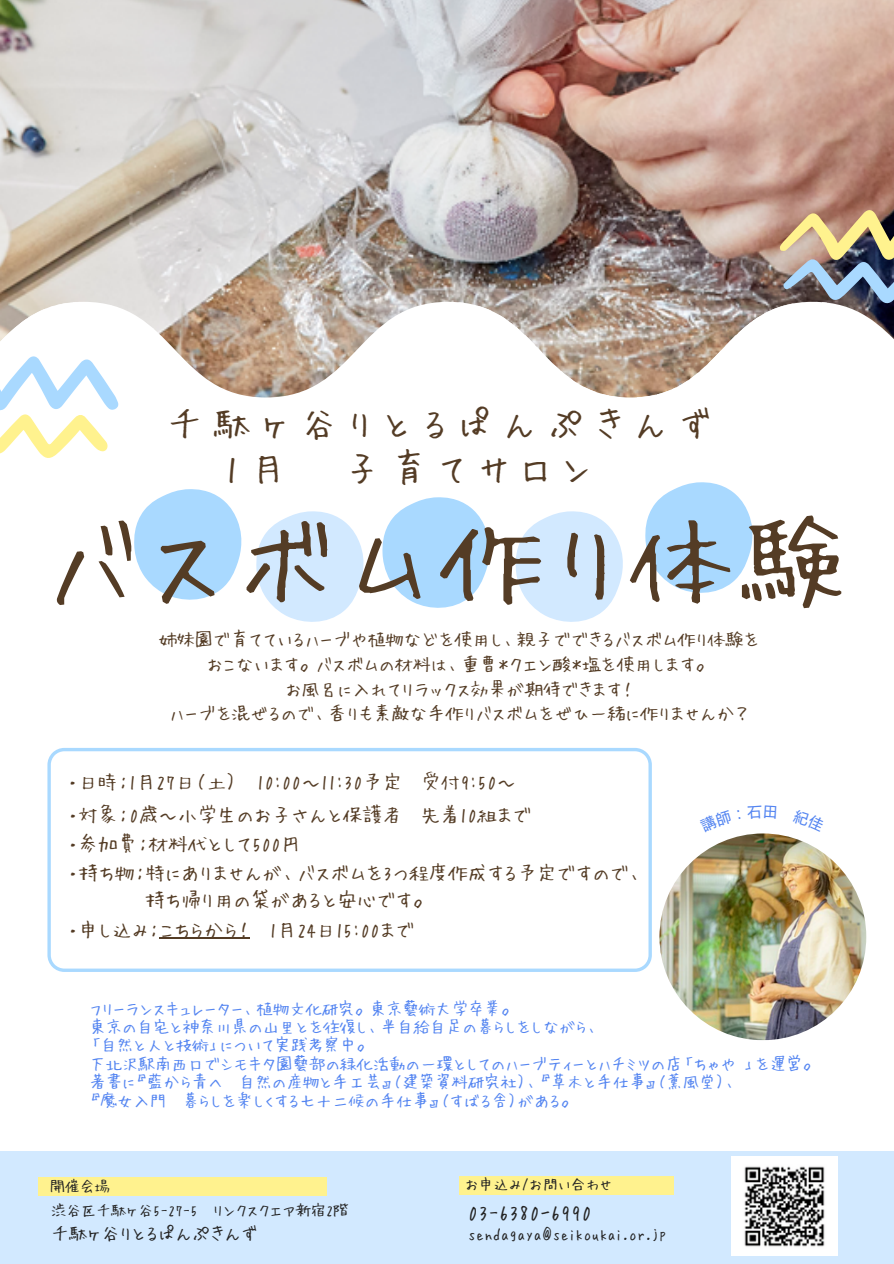
<style>
.page{position:relative;width:894px;height:1264px;background:#fff}
.page>*{position:absolute;margin:0;border:0;box-sizing:border-box;transform-origin:0 0}
.t1{font:103.35px "Hui Font P";letter-spacing:.08em;color:#543c25}
.t2{font:36px "Hui Font P";letter-spacing:.305em;color:#543c25}
.t3{font:21px "Hui Font P";color:#242424}
.t4{font:19.5px "Hui Font P";color:#543c25}
.t5{font:18px "Hui Font P";color:#543c25}
.t6{font:18px "Hui Font P";color:#242424}
.t7{font:16.5px "Hui Font P";color:#242424}
.t8{font:16.35px "Hui Font P";color:#5485f1}
.t9{font:15px "Hui Font P";color:#242424}
</style>
<div class="page">
<div style="left:0;top:1151px;width:893px;height:112px;background:#d2e9ff"></div>
<div style="left:731px;top:1156px;width:106px;height:99px;background:#fff"></div>
<div style="left:39px;top:1177px;width:287px;height:19px;background:#fff28e"></div>
<div style="left:459px;top:1175px;width:214px;height:19px;background:#fff28e"></div>
<img style="left:0;top:0;width:893px;height:302px">
<svg style="left:0;top:302px;width:893px;height:96px"></svg>
<svg style="left:256px;top:511px;width:108px;height:111px"></svg>
<svg style="left:382px;top:497px;width:108px;height:111px"></svg>
<svg style="left:515px;top:511px;width:108px;height:111px"></svg>
<svg style="left:645px;top:482px;width:108px;height:111px"></svg>
<svg style="left:47px;top:748px;width:604px;height:223px"></svg>
<svg style="left:134px;top:489px;width:108px;height:111px"></svg>
<img style="left:659px;top:833px;width:207px;height:207px;border-radius:50%">
<svg style="left:0;top:355px;width:119px;height:103px"></svg>
<img style="left:779px;top:205px;width:114px;height:105px">
<img style="left:744px;top:1166px;width:81px;height:81px">
<hr style="left:160px;top:937px;width:90px;height:1px;background:#543c25">
<p class="t2" style="left:167px;top:404px;width:547px">千駄ヶ谷りとるぱんぷきんず</p>
<p class="t2" style="left:225px;top:449px;width:62px">1 月</p>
<p class="t2" style="left:344px;top:449px;width:249px">子育てサロン</p>
<p class="t1" style="left:44px;top:505px;width:800px">バスボム作り体験</p>
<p class="t5" style="left:159px;top:629px;width:601px">姉妹園で育てているハーブや植物などを使用し、親子でできるバスボム作り体験を</p>
<p class="t5" style="left:206px;top:654px;width:506px">おこないます。バスボムの材料は、重曹＊クエン酸＊塩を使用します。</p>
<p class="t5" style="left:285px;top:679px;width:349px">お風呂に入れてリラックス効果が期待できます！</p>
<p class="t5" style="left:170px;top:704px;width:579px">ハーブを混ぜるので、香りも素敵な手作りバスボムをぜひ一緒に作りませんか？</p>
<p class="t4" style="left:67px;top:771px;width:451px">・日時：1月27日（土） 10:00～11:30予定 受付9:50～</p>
<p class="t4" style="left:67px;top:804px;width:466px">・対象：0歳～小学生のお子さんと保護者 先着10組まで</p>
<p class="t4" style="left:67px;top:832px;width:235px">・参加費：材料代として500円</p>
<p class="t4" style="left:67px;top:862px;width:578px">・持ち物：特にありませんが、バスボムを3つ程度作成する予定ですので、</p>
<p class="t4" style="left:145px;top:889px;width:287px">持ち帰り用の袋があると安心です。</p>
<p class="t4" style="left:67px;top:919px;width:349px">・申し込み：こちらから！ 1月24日15:00まで</p>
<p class="t8" style="left:89px;top:999px;width:428px">フリーランスキュレーター、植物文化研究。東京藝術大学卒業。</p>
<p class="t8" style="left:89px;top:1017px;width:512px">東京の自宅と神奈川県の山里とを往復し、半自給自足の暮らしをしながら、</p>
<p class="t8" style="left:89px;top:1036px;width:283px">「自然と人と技術」について実践考察中。</p>
<p class="t8" style="left:89px;top:1054px;width:729px">下北沢駅南西口でシモキタ園藝部の緑化活動の一環としてのハーブティーとハチミツの店「ちゃや」を運営。</p>
<p class="t8" style="left:89px;top:1073px;width:649px">著書に『藍から青へ 自然の産物と手工芸』（建築資料研究社）、『草木と手仕事』（薫風堂）、</p>
<p class="t8" style="left:89px;top:1091px;width:488px">『魔女入門 暮らしを楽しくする七十二候の手仕事』（すばる舎）がある。</p>
<p class="t9" style="left:464px;top:1176px;width:149px">お申込み/お問い合わせ</p>
<p class="t9" style="left:50px;top:1177px;width:61px">開催会場</p>
<p class="t9" style="left:51px;top:1201px;width:298px">渋谷区千駄ヶ谷5-27-5 リンクスクエア新宿2階</p>
<p class="t3" style="left:468px;top:1200px;width:125px">03-6380ｰ6990</p>
<p class="t7" style="left:468px;top:1224px;width:200px">sendagaya@seikoukai.or.jp</p>
<p class="t6" style="left:51px;top:1222px;width:209px">千駄ヶ谷りとるぱんぷきんず</p>
</div>
